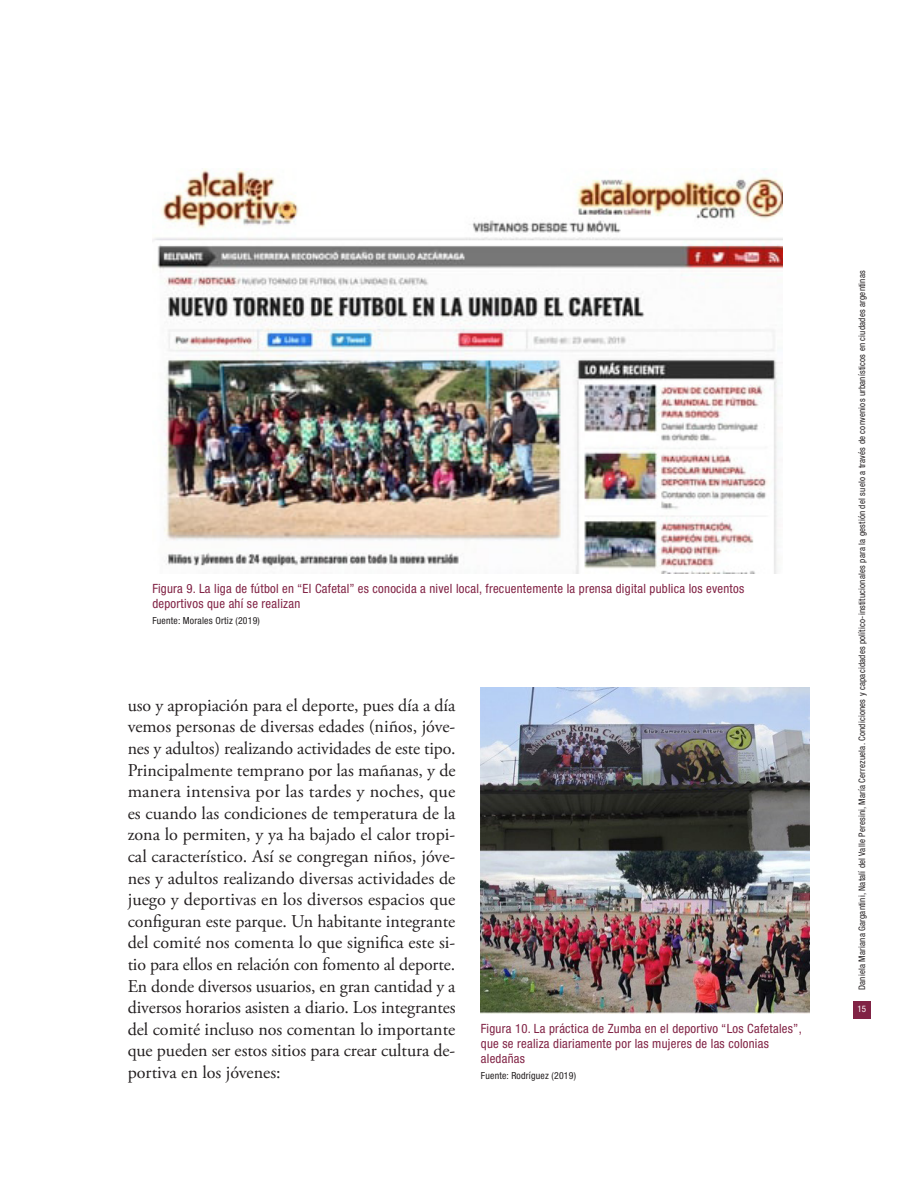
<style>
.page{position:relative;width:915px;height:1191px;background:#fff}
.page>*{position:absolute;margin:0;border:0;box-sizing:border-box;transform-origin:0 0}
.Cuerpo_texto_2{font:18px/21.6px "Adobe Garamond Pro";letter-spacing:-.005em;color:#231f20;text-align:justify}
.Figura-Tabla{font:condensed 12.75px/15.3px "Helvetica Neue LT Std";letter-spacing:.02em;color:#812345}
.Fuente{font:condensed 9.75px "Helvetica Neue LT Std";letter-spacing:.02em;color:#231f20}
.t1{font:condensed 9px "Helvetica Neue LT Std";letter-spacing:.02em;color:#231f20}
.t2{font:condensed 9px "Helvetica Neue LT Std";color:#fff}
</style>
<div class="page">
<div style="left:852px;top:1000px;width:18px;height:18px;background:#812345"></div>
<img style="left:152px;top:168px;width:630px;height:405px">
<img style="left:480px;top:688px;width:329px;height:325px">
<p class="Figura-Tabla" style="left:152px;top:581px;width:593px">Figura 9. La liga de fútbol en “El Cafetal” es conocida a nivel local, frecuentemente la prensa digital publica los eventos deportivos que ahí se realizan</p>
<p class="Fuente" style="left:152px;top:615px;width:109px">Fuente: Morales Ortiz (2019)</p>
<p class="Cuerpo_texto_2" style="left:128px;top:695px;width:329px">uso y apropiación para el deporte, pues día a día vemos personas de diversas edades (niños, jóve&shy;nes y adultos) realizando actividades de este tipo.<br>Principalmente temprano por las mañanas, y de manera intensiva por las tardes y noches, que es cuando las condiciones de temperatura de la zona lo permiten, y ya ha bajado el calor tropi&shy;cal característico. Así se congregan niños, jóve&shy;nes y adultos realizando diversas actividades de juego y deportivas en los diversos espacios que configuran este parque. Un habitante integrante del comité nos comenta lo que significa este si&shy;tio para ellos en relación con fomento al deporte.<br>En donde diversos usuarios, en gran cantidad y a diversos horarios asisten a diario. Los integrantes del comité incluso nos comentan lo importante que pueden ser estos sitios para crear cultura de&shy;portiva en los jóvenes:</p>
<p class="Figura-Tabla" style="left:480px;top:1020px;width:322px">Figura 10. La práctica de Zumba en el deportivo “Los Cafetales”, que se realiza diariamente por las mujeres de las colonias aledañas</p>
<p class="Fuente" style="left:480px;top:1070px;width:97px">Fuente: Rodríguez (2019)</p>
<p class="t1" style="left:856px;top:990px;width:721px;rotate:-90deg">Daniela Mariana Gargantini, Natalí del Valle Peresini, María Cerrezuela. Condiciones y capacidades político-institucionales para la gestión del suelo a través de convenios urbanísticos en ciudades argentinas</p>
<p class="t2" style="left:857px;top:1004px;width:10px">15</p>
</div>
